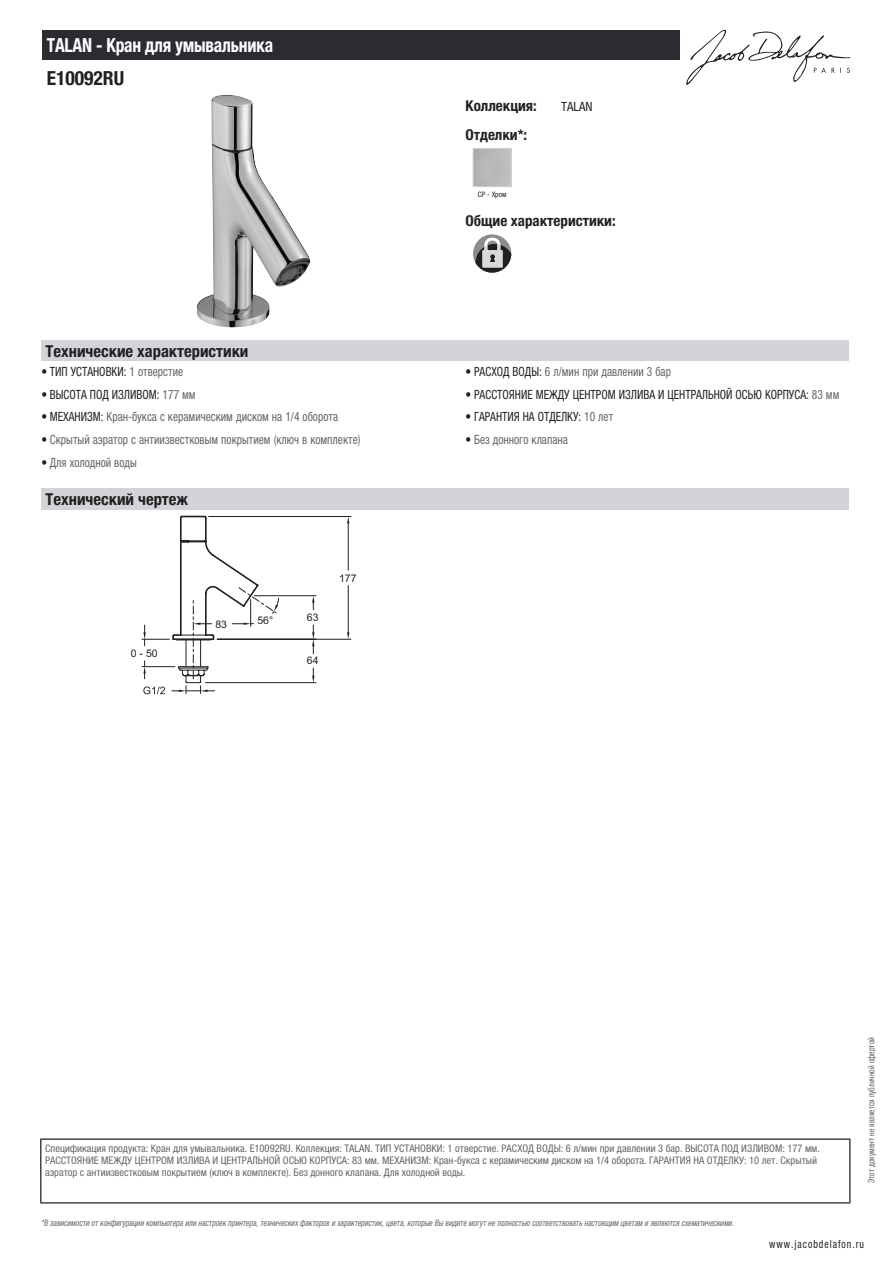
<style>
.page{position:relative;width:893px;height:1263px;background:#fff}
.page>*{position:absolute;margin:0;border:0;box-sizing:border-box;transform-origin:0 0}
.t1{font:700 condensed 19.5px "Helvetica Neue LTCYR";letter-spacing:-.01em;color:#fff;scale:.9 1}
.t2{font:700 condensed 19.5px "Helvetica Neue LTCYR";color:#231f20}
.t3{font:700 condensed 16.5px "Helvetica Neue LTCYR";color:#231f20}
.t4{font:700 condensed 15px "Helvetica Neue LTCYR";color:#231f20}
.t5{font:condensed 12.75px "Helvetica Neue LTCYR";color:#626568;scale:.9 1}
.t6{font:condensed 12.75px "Helvetica Neue LTCYR";color:#231f20;scale:.9 1}
.t7{font:condensed 12.75px "Helvetica Neue LTCYR";color:#231f20}
.t8{font:condensed 11.25px "Helvetica Neue LTCYR";letter-spacing:.1em;color:#231f20;scale:.87 1}
.t9{font:condensed 10.5px/12px "Helvetica Neue LTCYR";color:#626568}
.t10{font:10.5px "Arial";color:#231f20}
.t11{font:italic condensed 9px "Helvetica Neue LTCYR";color:#626568;scale:.87 1}
.t12{font:condensed 9px "Helvetica Neue LTCYR";color:#626568;scale:.87 1}
.t13{font:condensed 7.5px "Helvetica Neue LTCYR";color:#231f20}
.s1{color:#626568}
.s2{color:#231f20}
</style>
<div class="page">
<svg style="left:686px;top:30px;width:164px;height:55px"></svg>
<img style="left:197px;top:95px;width:114px;height:232px">
<div style="left:473px;top:148px;width:39px;height:39px;border:1px solid #d3d4da"></div>
<svg style="left:473px;top:234px;width:38px;height:39px"></svg>
<svg style="left:475px;top:238px;width:36px;height:35px"></svg>
<div style="left:41px;top:340px;width:808px;height:22px;background:#d3d4da"></div>
<div style="left:41px;top:488px;width:808px;height:21px;background:#d3d4da"></div>
<hr style="left:217px;top:639px;width:134px;height:1px;background:#231f20">
<hr style="left:209px;top:516px;width:142px;height:1px;background:#231f20">
<hr style="left:348px;top:585px;width:1px;height:47px;background:#231f20">
<hr style="left:348px;top:523px;width:1px;height:47px;background:#231f20">
<svg style="left:347px;top:632px;width:2px;height:7px"></svg>
<hr style="left:254px;top:595px;width:62px;height:1px;background:#231f20">
<svg style="left:312px;top:596px;width:2px;height:14px"></svg>
<hr style="left:205px;top:682px;width:111px;height:1px;background:#231f20">
<svg style="left:312px;top:668px;width:2px;height:15px"></svg>
<svg style="left:312px;top:625px;width:2px;height:29px"></svg>
<svg style="left:142px;top:516px;width:137px;height:178px"></svg>
<div style="left:43px;top:30px;width:637px;height:30px;background:#2a2c32"></div>
<hr style="left:40px;top:1138px;width:810px;height:2px;background:#040503">
<hr style="left:40px;top:1140px;width:1px;height:62px;background:#040503">
<hr style="left:849px;top:1140px;width:1px;height:62px;background:#040503">
<hr style="left:40px;top:1202px;width:810px;height:1px;background:#040503">
<h1 class="t1" style="left:47px;top:34px;width:253px">TALAN - Кран для умывальника</h1>
<h1 class="t2" style="left:47px;top:67px;width:79px">E10092RU</h1>
<h3 class="t4" style="left:466px;top:97px;width:73px">Коллекция:</h3>
<p class="t7" style="left:561px;top:99px;width:33px">TALAN</p>
<h3 class="t4" style="left:466px;top:126px;width:63px">Отделки*:</h3>
<p class="t13" style="left:478px;top:190px;width:30px">CP - Хром</p>
<h3 class="t4" style="left:466px;top:212px;width:152px">Общие характеристики:</h3>
<h2 class="t3" style="left:46px;top:342px;width:204px">Технические характеристики</h2>
<p class="t6" style="left:41px;top:364px;width:159px">• ТИП УСТАНОВКИ: <span class="s1">1 отверстие</span></p>
<p class="t5" style="left:466px;top:364px;width:230px"><span class="s2">• РАСХОД ВОДЫ:</span> 6 л/мин при давлении 3 бар</p>
<p class="t6" style="left:41px;top:387px;width:173px">• ВЫСОТА ПОД ИЗЛИВОМ: <span class="s1">177 мм</span></p>
<p class="t6" style="left:466px;top:387px;width:417px">• РАССТОЯНИЕ МЕЖДУ ЦЕНТРОМ ИЗЛИВА И ЦЕНТРАЛЬНОЙ ОСЬЮ КОРПУСА: <span class="s1">83 мм</span></p>
<p class="t5" style="left:41px;top:410px;width:331px"><span class="s2">• МЕХАНИЗМ:</span> Кран-букса с керамическим диском на 1/4 оборота</p>
<p class="t6" style="left:466px;top:410px;width:166px">• ГАРАНТИЯ НА ОТДЕЛКУ: <span class="s1">10 лет</span></p>
<p class="t5" style="left:41px;top:432px;width:356px"><span class="s2">•</span> Скрытый аэратор с антиизвестковым покрытием (ключ в комплекте)</p>
<p class="t5" style="left:466px;top:432px;width:115px"><span class="s2">•</span> Без донного клапана</p>
<p class="t5" style="left:41px;top:455px;width:108px"><span class="s2">•</span> Для холодной воды</p>
<h2 class="t3" style="left:46px;top:490px;width:144px">Технический чертеж</h2>
<p class="t10" style="left:131px;top:647px;width:28px">0 - 50</p>
<p class="t10" style="left:215px;top:617px;width:13px">83</p>
<p class="t10" style="left:257px;top:613px;width:17px">56°</p>
<p class="t10" style="left:307px;top:611px;width:13px">63</p>
<p class="t10" style="left:307px;top:654px;width:13px">64</p>
<p class="t10" style="left:339px;top:571px;width:19px">177</p>
<p class="t9" style="left:45px;top:1142px;width:776px">Спецификация продукта: Кран для умывальника. E10092RU. Коллекция: TALAN. ТИП УСТАНОВКИ: 1 отверстие. РАСХОД ВОДЫ: 6 л/мин при давлении 3 бар. ВЫСОТА ПОД ИЗЛИВОМ: 177 мм.<br>РАССТОЯНИЕ МЕЖДУ ЦЕНТРОМ ИЗЛИВА И ЦЕНТРАЛЬНОЙ ОСЬЮ КОРПУСА: 83 мм. МЕХАНИЗМ: Кран-букса с керамическим диском на 1/4 оборота. ГАРАНТИЯ НА ОТДЕЛКУ: 10 лет. Скрытый аэратор с антиизвестковым покрытием (ключ в комплекте). Без донного клапана. Для холодной воды.</p>
<p class="t11" style="left:41px;top:1218px;width:800px">*В зависимости отконфигурации компьютера или настроек принтера,техническихфакторов и характеристик,цвета,которые Вы видите могутне полностью соответствоватьнастоящим цветам и являются схематическими.</p>
<p class="t12" style="left:866px;top:1183px;width:169px;rotate:-90deg">Этот документ не является публичной офертой</p>
<p class="t8" style="left:769px;top:1237px;width:110px">www.jacobdelafon.ru</p>
</div>
